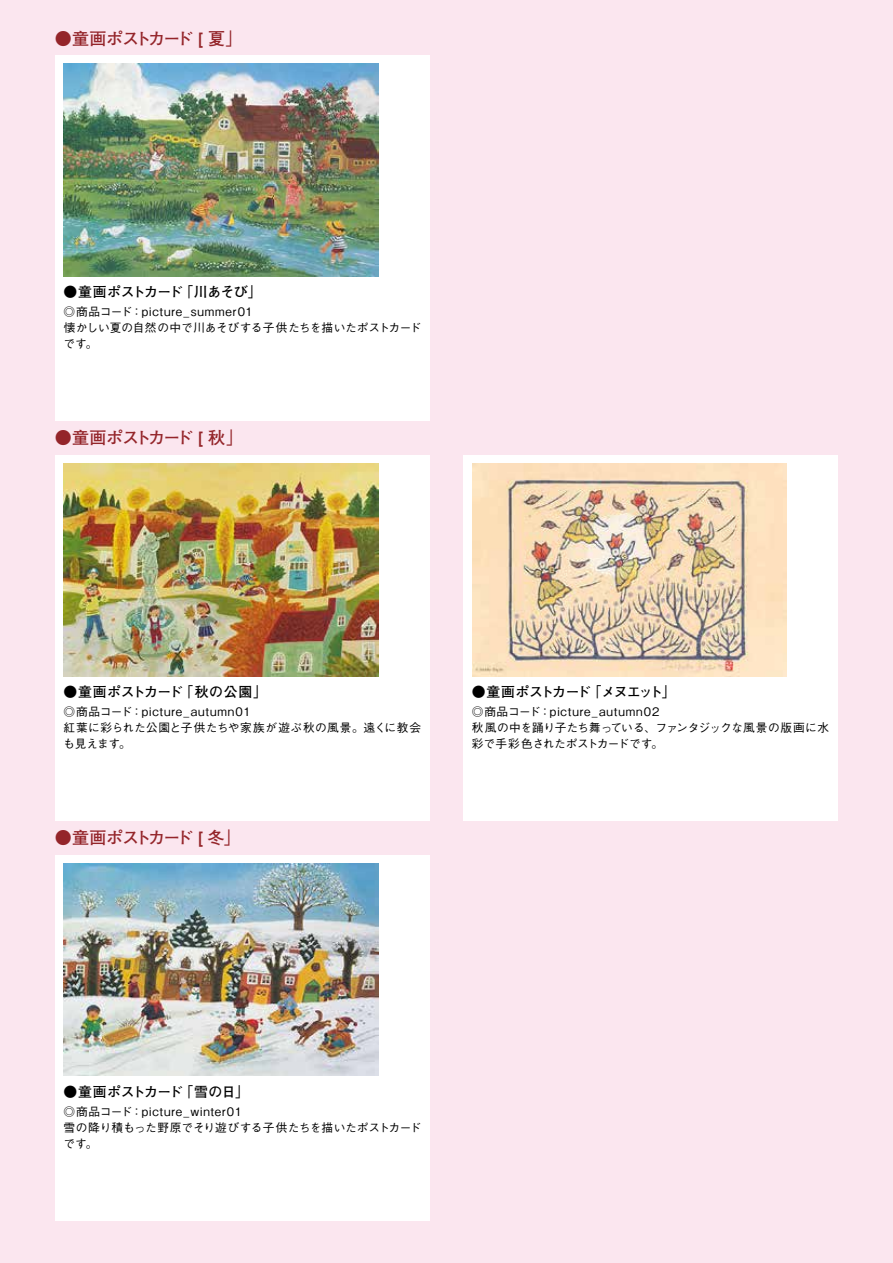
<style>
.page{position:relative;width:893px;height:1263px;background:#fbe6ef}
.page>*{position:absolute;margin:0;border:0;box-sizing:border-box;transform-origin:0 0}
.t1{font:700 16.95px "Futo Go B101 Pro";letter-spacing:-.1em;color:#94252a}
.t2{font:700 13.8px "Futo Go B101 Pro";letter-spacing:-.035em;color:#000}
.t3{font:700 13.8px "Futo Go B101 Pro";letter-spacing:-.14em;color:#000}
.t4{font:700 13.8px "Futo Go B101 Pro";letter-spacing:.01em;color:#000}
.t5{font:500 11.7px/15.9px "Gothic BBB Pro";letter-spacing:.025em;color:#000}
.t6{font:500 11.7px/15.9px "Gothic BBB Pro";letter-spacing:.005em;color:#000}
.t7{font:500 11.7px/15.9px "Gothic BBB Pro";letter-spacing:.045em;color:#000}
</style>
<div class="page">
<div style="left:55px;top:55px;width:374px;height:366px;background:#fff"></div>
<div style="left:55px;top:455px;width:374px;height:366px;background:#fff"></div>
<div style="left:463px;top:455px;width:375px;height:366px;background:#fff"></div>
<div style="left:55px;top:855px;width:374px;height:365px;background:#fff"></div>
<img style="left:64px;top:64px;width:314px;height:212px">
<img style="left:64px;top:463px;width:314px;height:213px">
<img style="left:472px;top:463px;width:314px;height:213px">
<img style="left:64px;top:863px;width:314px;height:213px">
<h1 class="t1" style="left:55px;top:25px;width:189px">●童画ポストカード [ 夏」</h1>
<p class="t2" style="left:64px;top:281px;width:200px">●童画ポストカード「川あそび」</p>
<p class="t5" style="left:63px;top:303px;width:359px">◎商品コード：picture_summer01<br>懐かしい夏の自然の中で川あそびする子供たちを描いたポストカードです。</p>
<h1 class="t1" style="left:55px;top:424px;width:190px">●童画ポストカード [ 秋」</h1>
<p class="t4" style="left:64px;top:680px;width:205px">●童画ポストカード「秋の公園」</p>
<p class="t7" style="left:63px;top:702px;width:359px">◎商品コード：picture_autumn01<br>紅葉に彩られた公園と子供たちや家族が遊ぶ秋の風景。遠くに教会も見えます。</p>
<h1 class="t1" style="left:55px;top:824px;width:187px">●童画ポストカード [ 冬」</h1>
<p class="t3" style="left:472px;top:680px;width:205px">●童画ポストカード「メヌエット」</p>
<p class="t6" style="left:472px;top:702px;width:359px">◎商品コード：picture_autumn02<br>秋風の中を踊り子たち舞っている、ファンタジックな風景の版画に水彩で手彩色されたポストカードです。</p>
<p class="t2" style="left:64px;top:1080px;width:187px">●童画ポストカード「雪の日」</p>
<p class="t5" style="left:63px;top:1102px;width:359px">◎商品コード：picture_winter01<br>雪の降り積もった野原でそり遊びする子供たちを描いたポストカードです。</p>
</div>
